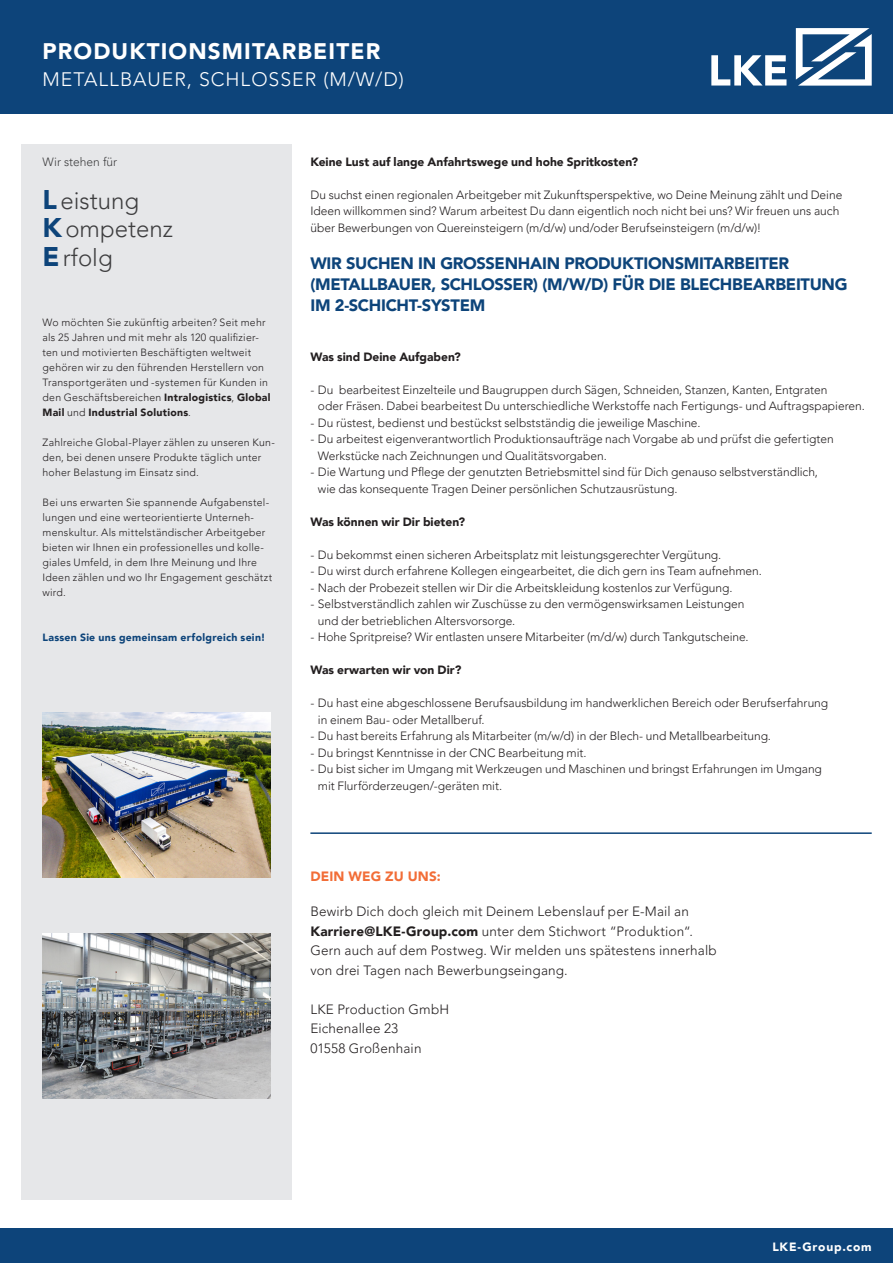
<style>
.page{position:relative;width:893px;height:1263px;background:#fff}
.page>*{position:absolute;margin:0;border:0;box-sizing:border-box;transform-origin:0 0}
.t1{font:300 24px/28.5px "Avenir LT Pro";color:#3e3e3f}
.t2{font:900 22.5px "Avenir LT Pro";letter-spacing:.05em;color:#fff}
.t3{font:300 19.5px "Avenir LT Pro";letter-spacing:.05em;color:#fff}
.t4{font:900 16.5px/21px "Avenir LT Pro";letter-spacing:-.02em;color:#0d447a}
.t5{font:300 13.5px/19.5px "Avenir LT Pro";letter-spacing:.015em;color:#231f20}
.t6{font:900 13.5px "Avenir LT Pro";letter-spacing:.01em;color:#f26d37}
.t7{font:300 12px/16.5px "Avenir LT Pro";color:#231f20}
.t8{font:900 12px "Avenir LT Pro";color:#231f20}
.t9{font:900 12px "Avenir LT Pro";letter-spacing:.07em;color:#fff}
.t10{font:300 12px "Avenir LT Pro";color:#3e3e3f}
.t11{font:300 10.5px/15px "Avenir LT Pro";letter-spacing:.025em;color:#231f20}
.t12{font:900 10.5px "Avenir LT Pro";letter-spacing:.025em;color:#0d447a}
.s1{font-weight:900;font-size:27px;color:#0d447a}
.s2{font-weight:900}
</style>
<div class="page">
<div style="left:21px;top:144px;width:271px;height:1055px;background:#e6e7e9"></div>
<div style="left:0;top:0;width:893px;height:114px;background:#0d447a"></div>
<div style="left:0;top:1229px;width:893px;height:34px;background:#0d447a"></div>
<svg style="left:796px;top:28px;width:76px;height:58px"></svg>
<svg style="left:711px;top:55px;width:75px;height:31px"></svg>
<hr style="left:310px;top:832px;width:562px;height:2px;background:#0d447a">
<img style="left:43px;top:712px;width:227px;height:165px">
<img style="left:43px;top:933px;width:227px;height:165px">
<h2 class="t2" style="left:43px;top:37px;width:339px">PRODUKTIONSMITARBEITER</h2>
<h3 class="t3" style="left:43px;top:67px;width:363px">METALLBAUER, SCHLOSSER (M/W/D)</h3>
<p class="t10" style="left:43px;top:154px;width:76px">Wir stehen für</p>
<h1 class="t1" style="left:43px;top:186px;width:132px"><span class="s1">L</span> eistung<br><span class="s1">K</span>ompetenz<br><span class="s1">E</span>rfolg</h1>
<p class="t11" style="left:43px;top:314px;width:230px">Wo möchten Sie zukünftig arbeiten? Seit mehr als 25 Jahren und mit mehr als 120 qualifizier&shy;ten und motivierten Beschäftigten weltweit gehören wir zu den führenden Herstellern von Transportgeräten und -systemen für Kunden in den Geschäftsbereichen <span class="s2">Intralogistics</span>, <span class="s2">Global Mail</span> und <span class="s2">Industrial Solutions</span>.</p>
<p class="t11" style="left:43px;top:434px;width:234px">Zahlreiche Global-Player zählen zu unseren Kun&shy;den, bei denen unsere Produkte täglich unter hoher Belastung im Einsatz sind.</p>
<p class="t11" style="left:43px;top:494px;width:231px">Bei uns erwarten Sie spannende Aufgabenstel&shy;lungen und eine werteorientierte Unterneh&shy;menskultur. Als mittelständischer Arbeitgeber bieten wir Ihnen ein professionelles und kolle&shy;giales Umfeld, in dem Ihre Meinung und Ihre Ideen zählen und wo Ihr Engagement geschätzt wird.</p>
<p class="t12" style="left:43px;top:631px;width:225px">Lassen Sie uns gemeinsam erfolgreich sein!</p>
<p class="t8" style="left:310px;top:154px;width:329px">Keine Lust auf lange Anfahrtswege und hohe Spritkosten?</p>
<p class="t7" style="left:310px;top:186px;width:533px">Du suchst einen regionalen Arbeitgeber mit Zukunftsperspektive, wo Deine Meinung zählt und Deine<br>Ideen willkommen sind? Warum arbeitest Du dann eigentlich noch nicht bei uns? Wir freuen uns auch über Bewerbungen von Quereinsteigern (m/d/w) und/oder Berufseinsteigern (m/d/w)!</p>
<h3 class="t4" style="left:310px;top:253px;width:539px">WIR SUCHEN IN GROSSENHAIN PRODUKTIONSMITARBEITER (METALLBAUER, SCHLOSSER) (M/W/D) FÜR DIE BLECHBEARBEITUNG<br>IM 2-SCHICHT-SYSTEM</h3>
<p class="t8" style="left:310px;top:349px;width:152px">Was sind Deine Aufgaben?</p>
<p class="t7" style="left:318px;top:381px;width:548px;text-indent:-8px">- Du bearbeitest Einzelteile und Baugruppen durch Sägen, Schneiden, Stanzen, Kanten, Entgraten<br>oder Fräsen. Dabei bearbeitest Du unterschiedliche Werkstoffe nach Fertigungs- und Auftragspapieren.</p>
<p class="t7" style="left:310px;top:414px;width:392px">- Du rüstest, bedienst und bestückst selbstständig die jeweilige Maschine.</p>
<p class="t7" style="left:318px;top:431px;width:517px;text-indent:-8px">- Du arbeitest eigenverantwortlich Produktionsaufträge nach Vorgabe ab und prüfst die gefertigten<br>Werkstücke nach Zeichnungen und Qualitätsvorgaben.</p>
<p class="t7" style="left:318px;top:464px;width:502px;text-indent:-8px">- Die Wartung und Pflege der genutzten Betriebsmittel sind für Dich genauso selbstverständlich, wie das konsequente Tragen Deiner persönlichen Schutzausrüstung.</p>
<p class="t8" style="left:310px;top:514px;width:156px">Was können wir Dir bieten?</p>
<p class="t7" style="left:310px;top:546px;width:412px">- Du bekommst einen sicheren Arbeitsplatz mit leistungsgerechter Vergütung.</p>
<p class="t7" style="left:310px;top:563px;width:453px">- Du wirst durch erfahrene Kollegen eingearbeitet, die dich gern ins Team aufnehmen.</p>
<p class="t7" style="left:310px;top:579px;width:424px">- Nach der Probezeit stellen wir Dir die Arbeitskleidung kostenlos zur Verfügung.</p>
<p class="t7" style="left:318px;top:596px;width:428px;text-indent:-8px">- Selbstverständlich zahlen wir Zuschüsse zu den vermögenswirksamen Leistungen und der betrieblichen Altersvorsorge.</p>
<p class="t7" style="left:310px;top:629px;width:440px">- Hohe Spritpreise? Wir entlasten unsere Mitarbeiter (m/d/w) durch Tankgutscheine.</p>
<p class="t8" style="left:310px;top:663px;width:152px">Was erwarten wir von Dir?</p>
<p class="t7" style="left:318px;top:695px;width:512px;text-indent:-8px">- Du hast eine abgeschlossene Berufsausbildung im handwerklichen Bereich oder Berufserfahrung in einem Bau- oder Metallberuf.</p>
<p class="t7" style="left:310px;top:728px;width:462px">- Du hast bereits Erfahrung als Mitarbeiter (m/w/d) in der Blech- und Metallbearbeitung.</p>
<p class="t7" style="left:310px;top:744px;width:278px">- Du bringst Kenntnisse in der CNC Bearbeitung mit.</p>
<p class="t7" style="left:318px;top:761px;width:505px;text-indent:-8px">- Du bist sicher im Umgang mit Werkzeugen und Maschinen und bringst Erfahrungen im Umgang mit Flurförderzeugen/-geräten mit.</p>
<p class="t6" style="left:310px;top:868px;width:132px">DEIN WEG ZU UNS:</p>
<p class="t5" style="left:310px;top:902px;width:408px">Bewirb Dich doch gleich mit Deinem Lebenslauf per E-Mail an <span class="s2">Karriere@LKE-Group.com</span> unter dem Stichwort “Produktion“.<br>Gern auch auf dem Postweg. Wir melden uns spätestens innerhalb von drei Tagen nach Bewerbungseingang.</p>
<p class="t5" style="left:310px;top:999px;width:140px">LKE Production GmbH<br>Eichenallee 23<br>01558 Großenhain</p>
<p class="t9" style="left:772px;top:1239px;width:101px">LKE-Group.com</p>
</div>
